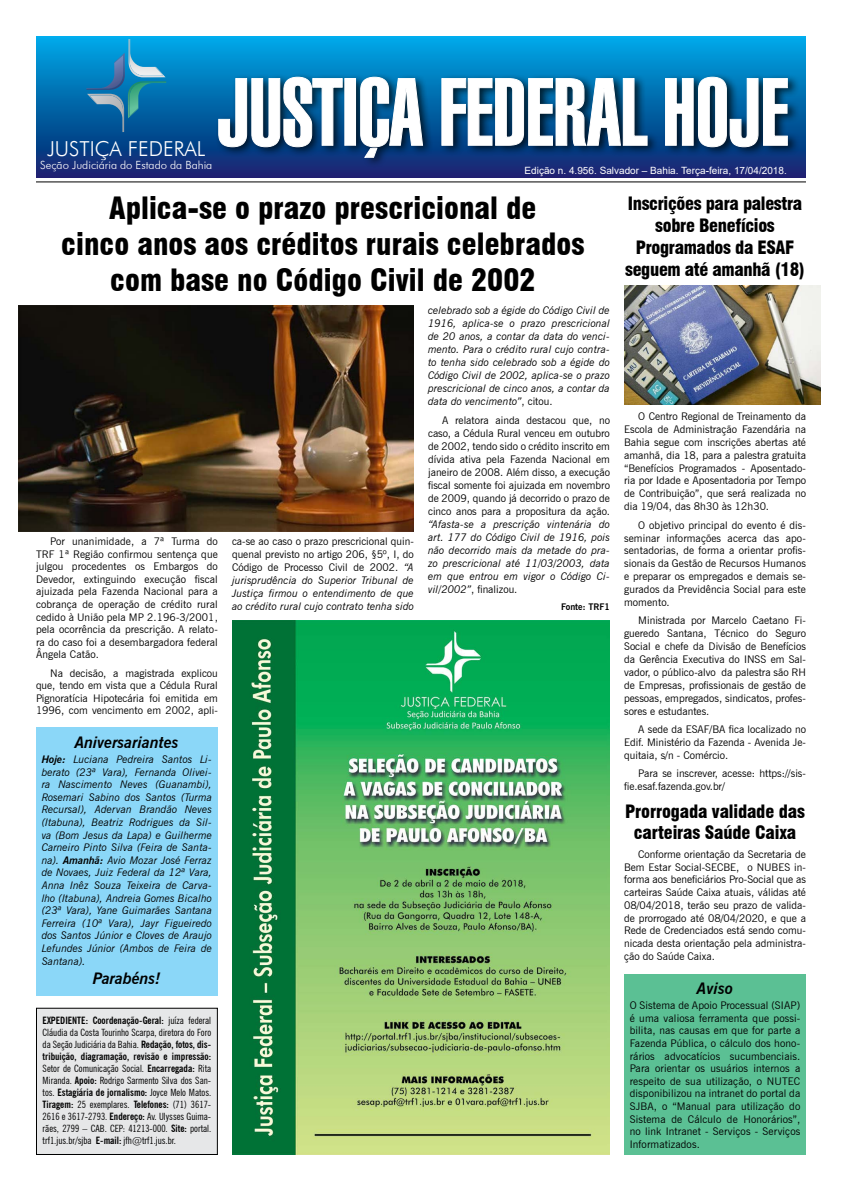
<style>
.page{position:relative;width:842px;height:1191px;background:#fff}
.page>*{position:absolute;margin:0;border:0;box-sizing:border-box;transform-origin:0 0}
.t1{font:900 extra-condensed 92.6px "Swiss 911 BT";color:#fff;scale:1.08 1}
.t2{font:900 condensed 30px/36px "Swiss 721 BT";color:#000;text-align:center}
.t3{font:300 20.6px "Futura BT";color:#fff}
.t4{font:900 condensed 18px/21.9px "Swiss 721 BT";letter-spacing:-.02em;color:#000;text-align:center}
.t5{font:italic 700 16px "News Gothic BT";color:#000}
.t6{font:300 11.3px "Futura BT";color:#fff}
.t7{font:10.5px/12.6px "News Gothic BT";color:#000;text-align:justify}
.t8{font:italic 10.5px/12.6px "News Gothic BT";color:#000;text-align:justify}
.t9{font:condensed 10px/12px "News Gothic BT";color:#000;text-align:justify}
.t10{font:10px "Arial";color:#fff}
.t11{font:700 9px "News Gothic BT";color:#000}
.s1{font-weight:700}
.s2{font-style:normal}
</style>
<div class="page">
<svg style="left:36px;top:36px;width:770px;height:141px;background:#0572b6"></svg>
<hr style="left:36px;top:181px;width:770px;height:1px;background:#000">
<div style="left:216px;top:73px;width:584px;height:95px;background:#000;opacity:.75"></div>
<svg style="left:218px;top:77px;width:125px;height:70px;background:#1d5074"></svg>
<svg style="left:360px;top:77px;width:63px;height:81px;background:#1e4c70"></svg>
<svg style="left:441px;top:78px;width:207px;height:68px;background:#225172"></svg>
<svg style="left:665px;top:77px;width:123px;height:70px;background:#1e5072"></svg>
<img style="left:128px;top:81px;width:38px;height:37px">
<svg style="left:130px;top:77px;width:33px;height:7px"></svg>
<img style="left:128px;top:39px;width:38px;height:38px">
<img style="left:86px;top:53px;width:39px;height:37px">
<svg style="left:86px;top:55px;width:38px;height:77px;background:#147cba"></svg>
<img style="left:87px;top:94px;width:37px;height:38px">
<div style="left:36px;top:727px;width:182px;height:268px;background:#8bd7f8"></div>
<div style="left:36px;top:1008px;width:181px;height:146px;background:#e6e7e8"></div>
<div style="left:36px;top:1007px;width:182px;height:148px;border:1px solid #000"></div>
<div style="left:624px;top:974px;width:182px;height:181px;background:#5bc094"></div>
<img style="left:232px;top:620px;width:378px;height:535px">
<img style="left:19px;top:306px;width:395px;height:225px">
<img style="left:624px;top:285px;width:196px;height:119px">
<h1 class="t1" style="left:218px;top:62px;width:530px">JUSTIÇA FEDERAL HOJE</h1>
<h3 class="t3" style="left:47px;top:136px;width:160px">JUSTIÇA FEDERAL</h3>
<p class="t6" style="left:40px;top:158px;width:174px">Seção Judiciária do Estado da Bahia</p>
<p class="t10" style="left:525px;top:164px;width:264px">Edição n. 4.956. Salvador – Bahia. Terça-feira, 17/04/2018.</p>
<h2 class="t2" style="left:61px;top:190px;width:525px">Aplica-se o prazo prescricional de<br>cinco anos aos créditos rurais celebrados com base no Código Civil de 2002</h2>
<p class="t7" style="left:36px;top:535px;width:183px;text-indent:14px">Por unanimidade, a 7ª Turma do TRF 1ª Região confirmou sentença que julgou procedentes os Embargos do Devedor, extinguindo execução fiscal ajuizada pela Fazenda Nacional para a cobrança de operação de crédito rural cedido à União pela MP 2.196-3/2001, pela ocorrência da prescrição. A relato&shy;ra do caso foi a desembargadora federal Ângela Catão.</p>
<p class="t7" style="left:36px;top:666px;width:183px;text-indent:14px">Na decisão, a magistrada explicou que, tendo em vista que a Cédula Rural Pignoratícia Hipotecária foi emitida em 1996, com vencimento em 2002, apli-</p>
<h3 class="t5" style="left:75px;top:732px;width:105px">Aniversariantes</h3>
<p class="t8" style="left:42px;top:753px;width:172px"><span class="s1">Hoje:</span> Luciana Pedreira Santos Li&shy;berato (23ª Vara), Fernanda Olivei&shy;ra Nascimento Neves (Guanambi), Rosemari Sabino dos Santos (Turma Recursal), Adervan Brandão Neves (Itabuna), Beatriz Rodrigues da Sil&shy;va (Bom Jesus da Lapa) e Guilherme Carneiro Pinto Silva (Feira de Santa&shy;na). <span class="s1">Amanhã:</span> Avio Mozar José Ferraz de Novaes, Juiz Federal da 12ª Vara, Anna Inêz Souza Teixeira de Carva&shy;lho (Itabuna), Andreia Gomes Bicalho (23ª Vara), Yane Guimarães Santana Ferreira (10ª Vara), Jayr Figueiredo dos Santos Júnior e Cloves de Araujo Lefundes Júnior (Ambos de Feira de Santana).</p>
<h3 class="t5" style="left:93px;top:968px;width:69px">Parabéns!</h3>
<p class="t9" style="left:43px;top:1014px;width:170px"><span class="s1">EXPEDIENTE: Coordenação-Geral:</span> juíza federal Cláudia da Costa Tourinho Scarpa, diretora do Foro da Seção Judiciária da Bahia. <span class="s1">Redação, fotos, dis&shy;tribuição, diagramação, revisão e impressão:<br></span>Setor de Comunicação Social. <span class="s1">Encarregada:</span> Rita Miranda. <span class="s1">Apoio:</span> Rodrigo Sarmento Silva dos San&shy;tos. <span class="s1">Estagiária de jornalismo:</span> Joyce Melo Matos.<br><span class="s1">Tiragem:</span> 25 exemplares. <span class="s1">Telefones:</span> (71) 3617- 2616 e 3617-2793. <span class="s1">Endereço:</span> Av. Ulysses Guima&shy;rães, 2799 – CAB. CEP: 41213-000. <span class="s1">Site:</span> portal. trf1.jus.br/sjba <span class="s1">E-mail:</span> jfh@trf1.jus.br.</p>
<p class="t8" style="left:232px;top:534px;width:183px;line-height:12.9px"><span class="s2">ca-se ao caso o prazo prescricional quin&shy;quenal previsto no artigo 206, §5º, I, do Código de Processo Civil de 2002.</span> “A jurisprudência do Superior Tribunal de Justiça firmou o entendimento de que ao crédito rural cujo contrato tenha sido</p>
<p class="t8" style="left:428px;top:304px;width:183px;line-height:13px">celebrado sob a égide do Código Civil de 1916, aplica-se o prazo prescricional de 20 anos, a contar da data do venci&shy;mento. Para o crédito rural cujo contra&shy;to tenha sido celebrado sob a égide do Código Civil de 2002, aplica-se o prazo prescricional de cinco anos, a contar da data do vencimento”<span class="s2">, citou.</span></p>
<p class="t7" style="left:428px;top:413px;width:183px;line-height:13px;text-indent:14px">A relatora ainda destacou que, no caso, a Cédula Rural venceu em outubro de 2002, tendo sido o crédito inscrito em dívida ativa pela Fazenda Nacional em janeiro de 2008. Além disso, a execução fiscal somente foi ajuizada em novembro de 2009, quando já decorrido o prazo de cinco anos para a propositura da ação.</p>
<p class="t8" style="left:428px;top:517px;width:183px;line-height:13px">“Afasta-se a prescrição vintenária do art. 177 do Código Civil de 1916, pois não decorrido mais da metade do pra&shy;zo prescricional até 11/03/2003, data em que entrou em vigor o Código Ci&shy;vil/2002”<span class="s2">, finalizou.</span></p>
<p class="t11" style="left:561px;top:601px;width:50px">Fonte: TRF1</p>
<h3 class="t4" style="left:625px;top:192px;width:181px">Inscrições para palestra sobre Benefícios<br>Programados da ESAF seguem até amanhã (18)</h3>
<p class="t7" style="left:624px;top:410px;width:183px;line-height:12.9px;text-indent:14px">O Centro Regional de Treinamento da Escola de Administração Fazendária na Bahia segue com inscrições abertas até amanhã, dia 18, para a palestra gratuita “Benefícios Programados - Aposentado&shy;ria por Idade e Aposentadoria por Tempo de Contribuição”, que será realizada no dia 19/04, das 8h30 às 12h30.</p>
<p class="t7" style="left:624px;top:518px;width:183px;line-height:12.9px;text-indent:14px">O objetivo principal do evento é dis&shy;seminar informações acerca das apo&shy;sentadorias, de forma a orientar profis&shy;sionais da Gestão de Recursos Humanos e preparar os empregados e demais se&shy;gurados da Previdência Social para este momento.</p>
<p class="t7" style="left:624px;top:614px;width:183px;line-height:12.9px;text-indent:14px">Ministrada por Marcelo Caetano Fi&shy;gueredo Santana, Técnico do Seguro Social e chefe da Divisão de Benefícios da Gerência Executiva do INSS em Sal&shy;vador, o público-alvo da palestra são RH de Empresas, profissionais de gestão de pessoas, empregados, sindicatos, profes&shy;sores e estudantes.</p>
<p class="t7" style="left:624px;top:723px;width:183px;line-height:12.9px;text-indent:14px">A sede da ESAF/BA fica localizado no Edif. Ministério da Fazenda - Avenida Je&shy;quitaia, s/n - Comércio.</p>
<p class="t7" style="left:624px;top:767px;width:183px;line-height:12.9px;text-indent:14px">Para se inscrever, acesse: https://sis&shy;fie.esaf.fazenda.gov.br/</p>
<h3 class="t4" style="left:625px;top:800px;width:181px">Prorrogada validade das carteiras Saúde Caixa</h3>
<p class="t7" style="left:624px;top:847px;width:183px;text-indent:14px">Conforme orientação da Secretaria de Bem Estar Social-SECBE, o NUBES in&shy;forma aos beneficiários Pro-Social que as carteiras Saúde Caixa atuais, válidas até 08/04/2018, terão seu prazo de valida&shy;de prorrogado até 08/04/2020, e que a Rede de Credenciados está sendo comu&shy;nicada desta orientação pela administra&shy;ção do Saúde Caixa.</p>
<h3 class="t5" style="left:697px;top:978px;width:38px">Aviso</h3>
<p class="t7" style="left:630px;top:999px;width:172px">O Sistema de Apoio Processual (SIAP) é uma valiosa ferramenta que possi&shy;bilita, nas causas em que for parte a Fazenda Pública, o cálculo dos hono&shy;rários advocatícios sucumbenciais.<br>Para orientar os usuários internos a respeito de sua utilização, o NUTEC disponibilizou na intranet do portal da SJBA, o “Manual para utilização do Sistema de Cálculo de Honorários”, no link Intranet - Serviços - Serviços Informatizados.</p>
</div>
